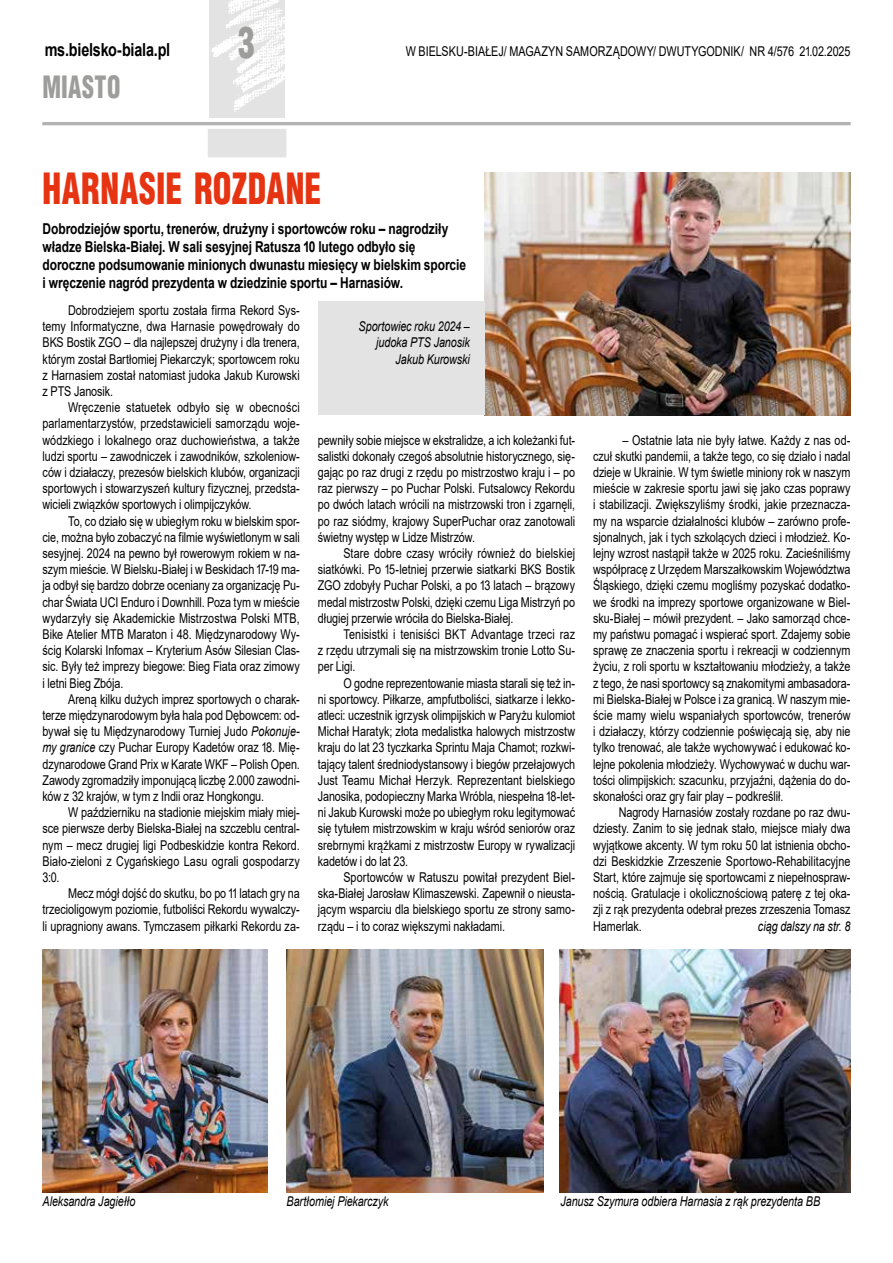
<style>
.page{position:relative;width:893px;height:1263px;background:#fff}
.page>*{position:absolute;margin:0;border:0;box-sizing:border-box;transform-origin:0 0}
.t1{font:900 42px "Switzerland Cond";letter-spacing:.015em;color:#e63312;scale:.8 1}
.t2{font:900 42px "Switzerland Cond";color:#9d9d9c;scale:.8 1}
.t3{font:900 30px "Switzerland Cond";letter-spacing:.02em;color:#9d9d9c;scale:.8 1}
.t4{font:700 18px "Arial";letter-spacing:-.015em;color:#000;scale:.8 1}
.t5{font:700 15px/18px "Arial";letter-spacing:-.005em;color:#000;scale:.8 1}
.t6{font:13.5px/16.2px "Arial";letter-spacing:-.005em;color:#000;text-align:justify;scale:.8 1}
.t7{font:italic 13.5px/16.2px "Arial";letter-spacing:-.01em;color:#000;text-align:right;scale:.8 1}
.s1{font-style:italic}
</style>
<div class="page">
<img style="left:209px;top:0;width:76px;height:117px">
<div style="left:208px;top:129px;width:78px;height:28px;background:#e3e3e3"></div>
<hr style="left:43px;top:122px;width:807px;height:3px;background:#b3b2b2">
<img style="left:485px;top:172px;width:365px;height:243px">
<div style="left:318px;top:302px;width:167px;height:113px;background:#e3e3e3"></div>
<img style="left:43px;top:950px;width:225px;height:243px">
<img style="left:286px;top:950px;width:258px;height:243px">
<img style="left:560px;top:950px;width:290px;height:243px">
<h3 class="t4" style="left:45px;top:37px;width:158px">ms.bielsko-biala.pl</h3>
<h2 class="t3" style="left:43px;top:68px;width:99px">MIASTO</h2>
<h1 class="t2" style="left:238px;top:16px;width:22px">3</h1>
<p class="t6" style="left:406px;top:43px;width:557px">W BIELSKU-BIAŁEJ/ MAGAZYN SAMORZĄDOWY/ DWUTYGODNIK/ NR 4/576 21.02.2025</p>
<h1 class="t1" style="left:43px;top:162px;width:350px">HARNASIE ROZDANE</h1>
<p class="t5" style="left:43px;top:220px;width:531px">Dobrodziejów sportu, trenerów, drużyny i sportowców roku – nagrodziły władze Bielska-Białej. W sali sesyjnej Ratusza 10 lutego odbyło się doroczne podsumowanie minionych dwunastu miesięcy w bielskim sporcie i wręczenie nagród prezydenta w dziedzinie sportu – Harnasiów.</p>
<p class="t6" style="left:43px;top:302px;width:323px;text-indent:26px">Dobrodziejem sportu została firma Rekord Sys&shy;temy Informatyczne, dwa Harnasie powędrowały do BKS Bostik ZGO – dla najlepszej drużyny i dla trenera, którym został Bartłomiej Piekarczyk; sportowcem roku z Harnasiem został natomiast judoka Jakub Kurowski z PTS Janosik.</p>
<p class="t6" style="left:43px;top:399px;width:323px;text-indent:26px">Wręczenie statuetek odbyło się w obecności parlamentarzystów, przedstawicieli samorządu woje&shy;wódzkiego i lokalnego oraz duchowieństwa, a także ludzi sportu – zawodniczek i zawodników, szkoleniow&shy;ców i działaczy, prezesów bielskich klubów, organizacji sportowych i stowarzyszeń kultury fizycznej, przedsta&shy;wicieli związków sportowych i olimpijczyków.</p>
<p class="t6" style="left:43px;top:513px;width:323px;text-indent:26px">To, co działo się w ubiegłym roku w bielskim spor&shy;cie, można było zobaczyć na filmie wyświetlonym w sali sesyjnej. 2024 na pewno był rowerowym rokiem w na&shy;szym mieście. W Bielsku-Białej i w Beskidach 17-19 ma&shy;ja odbył się bardzo dobrze oceniany za organizację Pu&shy;char Świata UCI Enduro i Downhill. Poza tym w mieście wydarzyły się Akademickie Mistrzostwa Polski MTB, Bike Atelier MTB Maraton i 48. Międzynarodowy Wy&shy;ścig Kolarski Infomax – Kryterium Asów Silesian Clas&shy;sic. Były też imprezy biegowe: Bieg Fiata oraz zimowy i letni Bieg Zbója.</p>
<p class="t6" style="left:43px;top:691px;width:323px;text-indent:26px">Areną kilku dużych imprez sportowych o charak&shy;terze międzynarodowym była hala pod Dębowcem: od&shy;bywał się tu Międzynarodowy Turniej Judo <span class="s1">Pokonuje&shy;my granice</span> czy Puchar Europy Kadetów oraz 18. Mię&shy;dzynarodowe Grand Prix w Karate WKF – Polish Open.<br>Zawody zgromadziły imponującą liczbę 2.000 zawodni&shy;ków z 32 krajów, w tym z Indii oraz Hongkongu.</p>
<p class="t6" style="left:43px;top:804px;width:323px;text-indent:26px">W październiku na stadionie miejskim miały miej&shy;sce pierwsze derby Bielska-Białej na szczeblu central&shy;nym – mecz drugiej ligi Podbeskidzie kontra Rekord.<br>Biało-zieloni z Cygańskiego Lasu ograli gospodarzy 3:0.</p>
<p class="t6" style="left:43px;top:885px;width:323px;text-indent:26px">Mecz mógł dojść do skutku, bo po 11 latach gry na trzecioligowym poziomie, futboliści Rekordu wywalczy&shy;li upragniony awans. Tymczasem piłkarki Rekordu za-</p>
<p class="t7" style="left:359px;top:318px;width:141px">Sportowiec roku 2024 – judoka PTS Janosik<br>Jakub Kurowski</p>
<p class="t6" style="left:318px;top:432px;width:323px">pewniły sobie miejsce w ekstralidze, a ich koleżanki fut&shy;salistki dokonały czegoś absolutnie historycznego, się&shy;gając po raz drugi z rzędu po mistrzostwo kraju i – po raz pierwszy – po Puchar Polski. Futsalowcy Rekordu po dwóch latach wrócili na mistrzowski tron i zgarnęli, po raz siódmy, krajowy SuperPuchar oraz zanotowali świetny występ w Lidze Mistrzów.</p>
<p class="t6" style="left:318px;top:545px;width:323px;text-indent:26px">Stare dobre czasy wróciły również do bielskiej siatkówki. Po 15-letniej przerwie siatkarki BKS Bostik ZGO zdobyły Puchar Polski, a po 13 latach – brązowy medal mistrzostw Polski, dzięki czemu Liga Mistrzyń po długiej przerwie wróciła do Bielska-Białej.</p>
<p class="t6" style="left:318px;top:626px;width:323px;text-indent:26px">Tenisistki i tenisiści BKT Advantage trzeci raz z rzędu utrzymali się na mistrzowskim tronie Lotto Su&shy;per Ligi.</p>
<p class="t6" style="left:318px;top:675px;width:323px;text-indent:26px">O godne reprezentowanie miasta starali się też in&shy;ni sportowcy. Piłkarze, ampfutboliści, siatkarze i lekko&shy;atleci: uczestnik igrzysk olimpijskich w Paryżu kulomiot Michał Haratyk; złota medalistka halowych mistrzostw kraju do lat 23 tyczkarka Sprintu Maja Chamot; rozkwi&shy;tający talent średniodystansowy i biegów przełajowych Just Teamu Michał Herzyk. Reprezentant bielskiego Janosika, podopieczny Marka Wróbla, niespełna 18-let&shy;ni Jakub Kurowski może po ubiegłym roku legitymować się tytułem mistrzowskim w kraju wśród seniorów oraz srebrnymi krążkami z mistrzostw Europy w rywalizacji kadetów i do lat 23.</p>
<p class="t6" style="left:318px;top:869px;width:323px;text-indent:26px">Sportowców w Ratuszu powitał prezydent Biel&shy;ska-Białej Jarosław Klimaszewski. Zapewnił o nieusta&shy;jącym wsparciu dla bielskiego sportu ze strony samo&shy;rządu – i to coraz większymi nakładami.</p>
<p class="t6" style="left:593px;top:432px;width:323px;text-indent:29px">– Ostatnie lata nie były łatwe. Każdy z nas od&shy;czuł skutki pandemii, a także tego, co się działo i nadal dzieje w Ukrainie. W tym świetle miniony rok w naszym mieście w zakresie sportu jawi się jako czas poprawy i stabilizacji. Zwiększyliśmy środki, jakie przeznacza&shy;my na wsparcie działalności klubów – zarówno profe&shy;sjonalnych, jak i tych szkolących dzieci i młodzież. Ko&shy;lejny wzrost nastąpił także w 2025 roku. Zacieśniliśmy współpracę z Urzędem Marszałkowskim Województwa Śląskiego, dzięki czemu mogliśmy pozyskać dodatko&shy;we środki na imprezy sportowe organizowane w Biel&shy;sku-Białej – mówił prezydent. – Jako samorząd chce&shy;my państwu pomagać i wspierać sport. Zdajemy sobie sprawę ze znaczenia sportu i rekreacji w codziennym życiu, z roli sportu w kształtowaniu młodzieży, a także z tego, że nasi sportowcy są znakomitymi ambasadora&shy;mi Bielska-Białej w Polsce i za granicą. W naszym mie&shy;ście mamy wielu wspaniałych sportowców, trenerów i działaczy, którzy codziennie poświęcają się, aby nie tylko trenować, ale także wychowywać i edukować ko&shy;lejne pokolenia młodzieży. Wychowywać w duchu war&shy;tości olimpijskich: szacunku, przyjaźni, dążenia do do&shy;skonałości oraz gry fair play – podkreślił.</p>
<p class="t6" style="left:593px;top:804px;width:323px;text-indent:26px">Nagrody Harnasiów zostały rozdane po raz dwu&shy;dziesty. Zanim to się jednak stało, miejsce miały dwa wyjątkowe akcenty. W tym roku 50 lat istnienia obcho&shy;dzi Beskidzkie Zrzeszenie Sportowo-Rehabilitacyjne Start, które zajmuje się sportowcami z niepełnospraw&shy;nością. Gratulacje i okolicznościową paterę z tej oka&shy;zji z rąk prezydenta odebrał prezes zrzeszenia Tomasz Hamerlak.</p>
<p class="t7" style="left:758px;top:918px;width:117px">ciąg dalszy na str. 8</p>
<p class="t7" style="left:43px;top:1193px;width:118px">Aleksandra Jagiełło</p>
<p class="t7" style="left:286px;top:1193px;width:129px">Bartłomiej Piekarczyk</p>
<p class="t7" style="left:560px;top:1193px;width:326px">Janusz Szymura odbiera Harnasia z rąk prezydenta BB</p>
</div>
